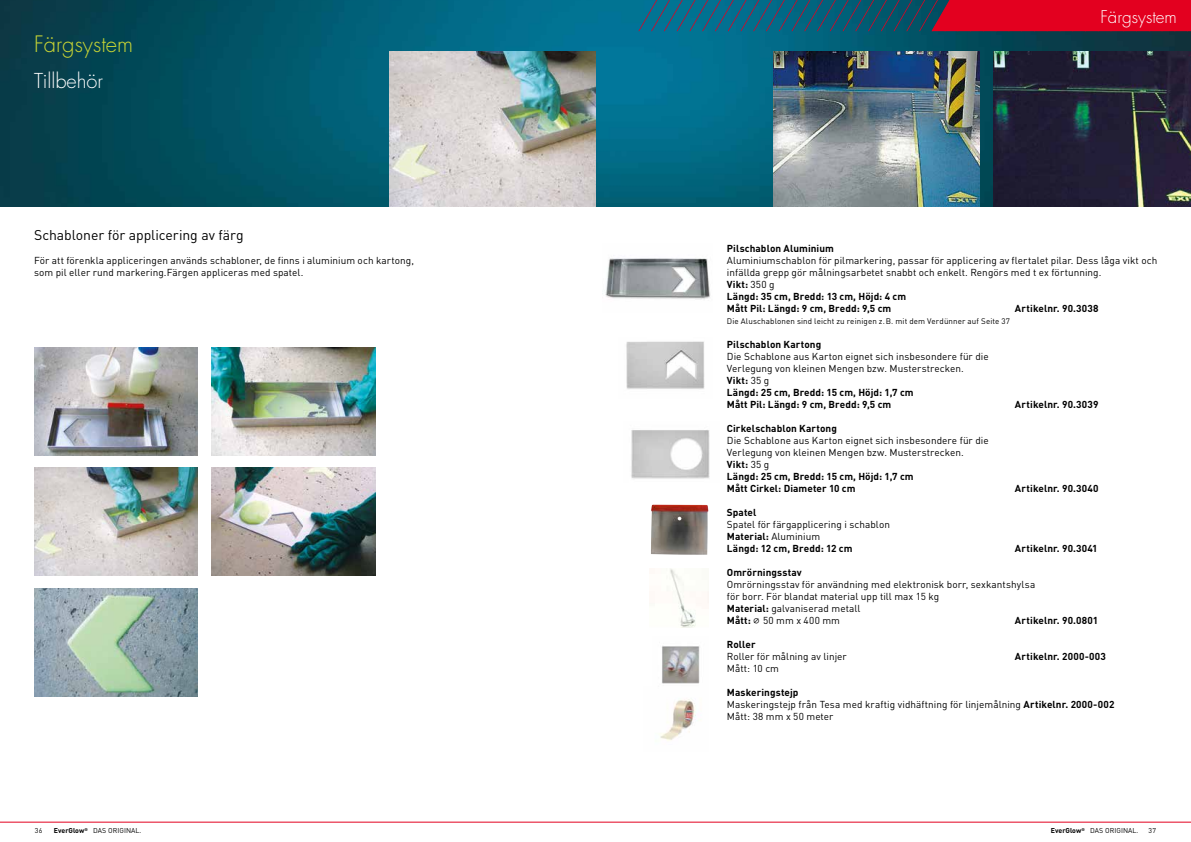
<style>
.page{position:relative;width:1191px;height:842px;background:#fff}
.page>*{position:absolute;margin:0;border:0;box-sizing:border-box;transform-origin:0 0}
.t1{font:300 22px "Futura Std";color:#cbd634}
.t2{font:300 20px "Futura Std";color:#fff}
.t3{font:300 17px "Futura Std";color:#fff}
.t4{font:14px "DIN Pro";letter-spacing:-.005em;color:#000}
.t5{font:10px/12px "DIN Pro";letter-spacing:.005em;color:#000}
.t6{font:700 10px "DIN Pro";letter-spacing:.01em;color:#000}
.t7{font:8px "DIN Pro";letter-spacing:.015em;color:#000}
.t8{font:7px "DIN Pro";letter-spacing:.01em;color:#000}
.s1{font-weight:700}
.s2{font-family:"Arial Unicode MS";font-size:12px}
</style>
<div class="page">
<hr style="left:0;top:822px;width:1191px;height:1px;background:#e3001f">
<img style="left:0;top:0;width:1191px;height:207px">
<img style="left:626px;top:341px;width:79px;height:48px">
<img style="left:605px;top:258px;width:106px;height:42px">
<img style="left:631px;top:430px;width:79px;height:49px">
<img style="left:651px;top:505px;width:57px;height:50px">
<img style="left:34px;top:348px;width:163px;height:108px">
<img style="left:34px;top:468px;width:163px;height:108px">
<img style="left:212px;top:348px;width:163px;height:108px">
<img style="left:212px;top:468px;width:163px;height:108px">
<img style="left:34px;top:589px;width:163px;height:108px">
<img style="left:670px;top:568px;width:38px;height:59px">
<img style="left:389px;top:51px;width:206px;height:156px">
<img style="left:993px;top:51px;width:198px;height:156px">
<img style="left:773px;top:51px;width:206px;height:156px">
<svg style="left:638px;top:0;width:553px;height:31px;background:#6f3350"></svg>
<img style="left:660px;top:699px;width:36px;height:42px">
<img style="left:662px;top:646px;width:38px;height:38px">
<h1 class="t1" style="left:34px;top:31px;width:101px">Färgsystem</h1>
<h2 class="t2" style="left:34px;top:69px;width:71px">Tillbehör</h2>
<h3 class="t4" style="left:34px;top:224px;width:211px">Schabloner för applicering av färg</h3>
<p class="t5" style="left:34px;top:253px;width:381px">För att förenkla appliceringen används schabloner, de finns i aluminium och kartong, som pil eller rund markering.Färgen appliceras med spatel.</p>
<h3 class="t3" style="left:1100px;top:6px;width:78px">Färgsystem</h3>
<p class="t6" style="left:727px;top:240px;width:109px">Pilschablon Aluminium</p>
<p class="t5" style="left:727px;top:253px;width:432px">Aluminiumschablon för pilmarkering, passar för applicering av flertalet pilar. Dess låga vikt och infällda grepp gör målningsarbetet snabbt och enkelt. Rengörs med t ex förtunning.<br><span class="s1">Vikt:</span> 350 g<br><span class="s1">Längd: 35 cm, Bredd: 13 cm, Höjd: 4 cm<br>Mått Pil: Längd: 9 cm, Bredd: 9,5 cm</span></p>
<p class="t6" style="left:1015px;top:300px;width:85px">Artikelnr. 90.3038</p>
<p class="t7" style="left:727px;top:315px;width:285px">Die Aluschablonen sind leicht zu reinigen z.B. mit dem Verdünner auf Seite 37</p>
<p class="t6" style="left:727px;top:336px;width:96px">Pilschablon Kartong</p>
<p class="t5" style="left:727px;top:349px;width:263px">Die Schablone aus Karton eignet sich insbesondere für die Verlegung von kleinen Mengen bzw. Musterstrecken.<br><span class="s1">Vikt:</span> 35 g<br><span class="s1">Längd: 25 cm, Bredd: 15 cm, Höjd: 1,7 cm<br>Mått Pil: Längd: 9 cm, Bredd: 9,5 cm</span></p>
<p class="t6" style="left:1015px;top:396px;width:85px">Artikelnr. 90.3039</p>
<p class="t6" style="left:727px;top:420px;width:112px">Cirkelschablon Kartong</p>
<p class="t5" style="left:727px;top:433px;width:263px">Die Schablone aus Karton eignet sich insbesondere für die Verlegung von kleinen Mengen bzw. Musterstrecken.<br><span class="s1">Vikt:</span> 35 g<br><span class="s1">Längd: 25 cm, Bredd: 15 cm, Höjd: 1,7 cm<br>Mått Cirkel: Diameter 10 cm</span></p>
<p class="t6" style="left:727px;top:504px;width:31px">Spatel</p>
<p class="t5" style="left:727px;top:517px;width:165px">Spatel för färgapplicering i schablon<br><span class="s1">Material:</span> Aluminium<br><span class="s1">Längd: 12 cm, Bredd: 12 cm</span></p>
<p class="t6" style="left:1015px;top:480px;width:85px">Artikelnr. 90.3040</p>
<p class="t6" style="left:1015px;top:540px;width:84px">Artikelnr. 90.3041</p>
<p class="t6" style="left:727px;top:564px;width:76px">Omrörningsstav</p>
<p class="t5" style="left:727px;top:577px;width:310px">Omrörningsstav för användning med elektronisk borr, sexkantshylsa för borr. För blandat material upp till max 15 kg<br><span class="s1">Material:</span> galvaniserad metall<br><span class="s1">Mått:</span> <span class="s2">⌀</span> 50 mm x 400 mm</p>
<p class="t6" style="left:1015px;top:612px;width:85px">Artikelnr. 90.0801</p>
<p class="t6" style="left:727px;top:636px;width:30px">Roller</p>
<p class="t5" style="left:727px;top:649px;width:121px">Roller för målning av linjer</p>
<p class="t6" style="left:1015px;top:648px;width:92px">Artikelnr. 2000-003</p>
<p class="t5" style="left:727px;top:661px;width:54px">Mått: 10 cm</p>
<p class="t5" style="left:727px;top:685px;width:389px"><span class="s1">Maskeringstejp<br></span>Maskeringstejp från Tesa med kraftig vidhäftning för linjemålning <span class="s1">Artikelnr. 2000-002<br></span>Mått: 38 mm x 50 meter</p>
<p class="t8" style="left:35px;top:825px;width:9px">36</p>
<p class="t8" style="left:54px;top:825px;width:89px"><span class="s1">EverGlow</span><sup>®</sup> DAS ORIGINAL.</p>
<p class="t8" style="left:1050px;top:825px;width:89px"><span class="s1">EverGlow</span><sup>®</sup> DAS ORIGINAL.</p>
<p class="t8" style="left:1148px;top:825px;width:9px">37</p>
</div>
